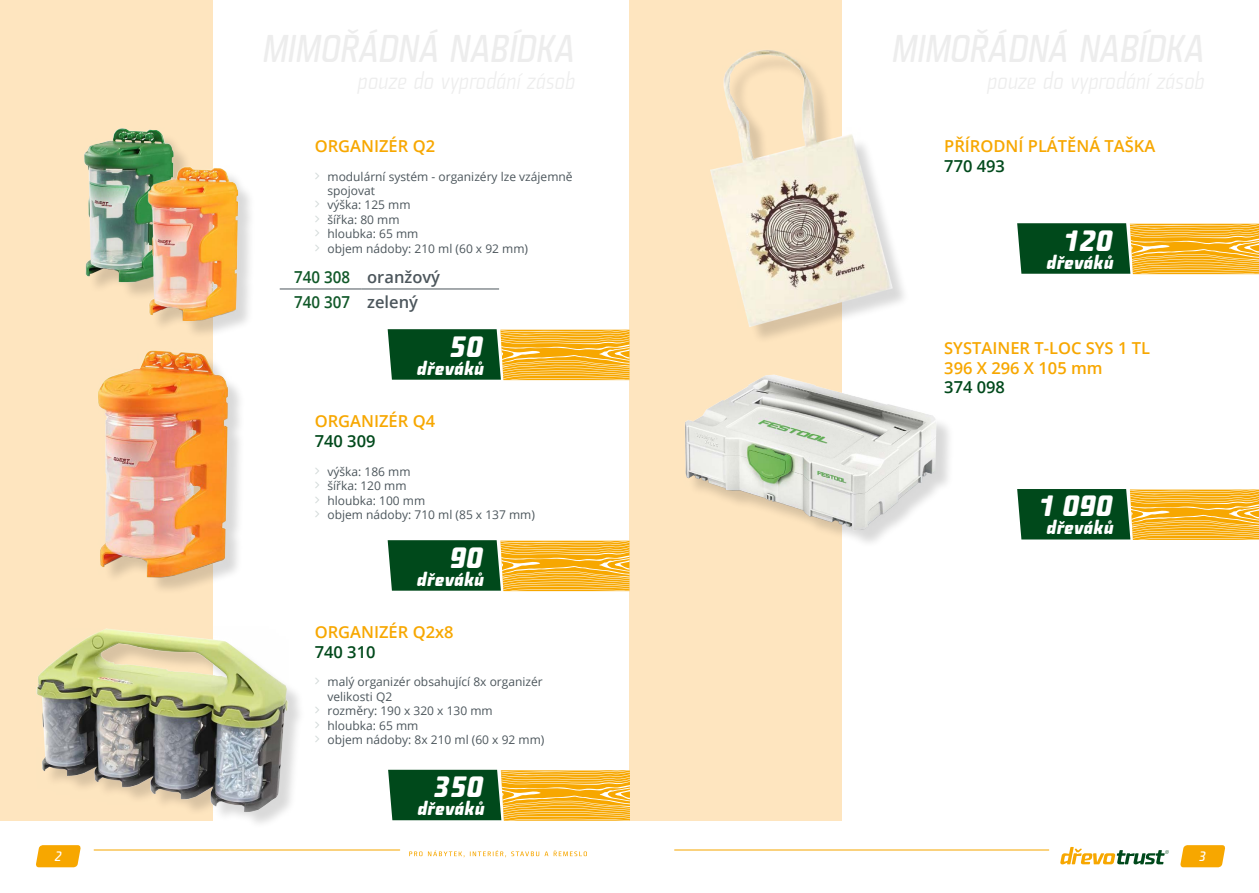
<style>
.page{position:relative;width:1259px;height:893px;background:#fff}
.page>*{position:absolute;margin:0;border:0;box-sizing:border-box;transform-origin:0 0}
.t1{font:italic 500 28.5px "Fishmonger K";color:#fff}
.t2{font:italic 500 18px "Fishmonger K";color:#fff}
.t3{font:600 16.5px/19.8px "Open Sans";color:#f7a700}
.t4{font:600 16.5px/24.6px "Open Sans";color:#4c565c}
.t5{font:600 16.5px "Open Sans";color:#00491b}
.t6{font:italic 500 13.2px "Fishmonger K";color:#fff}
.t7{font:12px/14.4px "Open Sans";color:#4c565c}
.s1{color:#105828}
</style>
<div class="page">
<hr style="left:94px;top:849px;width:306px;height:1px;background:#f7a700">
<svg style="left:36px;top:845px;width:45px;height:22px"></svg>
<svg style="left:409px;top:850px;width:178px;height:7px"></svg>
<hr style="left:674px;top:849px;width:374px;height:1px;background:#f7a700">
<svg style="left:1180px;top:845px;width:45px;height:22px"></svg>
<svg style="left:1060px;top:847px;width:108px;height:17px"></svg>
<div style="left:0;top:0;width:213px;height:821px;background:#fee5bf"></div>
<div style="left:629px;top:0;width:213px;height:821px;background:#fee5bf"></div>
<div style="left:87px;top:131px;width:105px;height:169px;background:#000;opacity:.15"></div>
<img style="left:84px;top:128px;width:96px;height:160px">
<hr style="left:280px;top:289px;width:81px;height:1px;background:#4c565c">
<hr style="left:361px;top:289px;width:138px;height:1px;background:#4c565c">
<svg style="left:388px;top:329px;width:241px;height:52px;background:#8b8b33"></svg>
<div style="left:150px;top:169px;width:106px;height:170px;background:#000;opacity:.15"></div>
<img style="left:144px;top:162px;width:98px;height:162px">
<svg style="left:388px;top:540px;width:241px;height:52px;background:#8b8b33"></svg>
<div style="left:101px;top:353px;width:145px;height:242px;background:#000;opacity:.15"></div>
<img style="left:98px;top:350px;width:133px;height:232px">
<div style="left:39px;top:631px;width:267px;height:199px;background:#000;opacity:.15"></div>
<img style="left:36px;top:628px;width:259px;height:187px">
<svg style="left:388px;top:770px;width:242px;height:51px;background:#8a8930"></svg>
<svg style="left:1017px;top:489px;width:242px;height:51px;background:#898930"></svg>
<div style="left:687px;top:377px;width:267px;height:171px;background:#000;opacity:.15"></div>
<img style="left:685px;top:374px;width:258px;height:157px">
<img style="left:710px;top:50px;width:194px;height:288px">
<svg style="left:1017px;top:223px;width:242px;height:52px;background:#8c8b34"></svg>
<h3 class="t3" style="left:315px;top:136px;width:122px">ORGANIZÉR q2</h3>
<p class="t7" style="left:327px;top:169px;width:247px">modulární systém - organizéry lze vzájemně spojovat<br>výška: 125 mm<br>šířka: 80 mm<br>hloubka: 65 mm<br>objem nádoby: 210 ml (60 x 92 mm)</p>
<h3 class="t4" style="left:294px;top:264px;width:147px"><span class="s1">740 308</span> oranžový<br><span class="s1">740 307</span> zelený</h3>
<h1 class="t1" style="left:450px;top:329px;width:35px">50</h1>
<h2 class="t2" style="left:417px;top:357px;width:69px">dřeváků</h2>
<h3 class="t3" style="left:315px;top:411px;width:122px">ORGANIZÉR Q4</h3>
<h3 class="t5" style="left:315px;top:430px;width:62px">740 309</h3>
<p class="t7" style="left:327px;top:464px;width:209px">výška: 186 mm<br>šířka: 120 mm<br>hloubka: 100 mm<br>objem nádoby: 710 ml (85 x 137 mm)</p>
<h1 class="t1" style="left:450px;top:540px;width:35px">90</h1>
<h2 class="t2" style="left:417px;top:568px;width:69px">dřeváků</h2>
<h3 class="t3" style="left:315px;top:621px;width:140px">ORGANIZÉR q2x8</h3>
<h3 class="t5" style="left:315px;top:640px;width:62px">740 310</h3>
<p class="t7" style="left:327px;top:674px;width:218px">malý organizér obsahující 8x organizér velikosti Q2<br>rozměry: 190 x 320 x 130 mm<br>hloubka: 65 mm<br>objem nádoby: 8x 210 ml (60 x 92 mm)</p>
<h1 class="t1" style="left:434px;top:770px;width:51px">350</h1>
<h2 class="t2" style="left:417px;top:798px;width:69px">dřeváků</h2>
<h3 class="t3" style="left:944px;top:136px;width:213px">PŘÍRODNÍ PLÁTĚNÁ TAŠKA</h3>
<h3 class="t5" style="left:944px;top:154px;width:62px">770 493</h3>
<h1 class="t1" style="left:1063px;top:223px;width:51px">120</h1>
<h2 class="t2" style="left:1046px;top:251px;width:69px">dřeváků</h2>
<h3 class="t3" style="left:944px;top:338px;width:207px">SYSTAINER T-LOC SYS 1 TL<br>396 x 296 x 105 mm</h3>
<h3 class="t5" style="left:944px;top:376px;width:62px">374 098</h3>
<h1 class="t1" style="left:1038px;top:489px;width:76px">1 090</h1>
<h2 class="t2" style="left:1046px;top:517px;width:69px">dřeváků</h2>
<p class="t6" style="left:55px;top:848px;width:8px">2</p>
<p class="t6" style="left:1199px;top:848px;width:8px">3</p>
</div>
